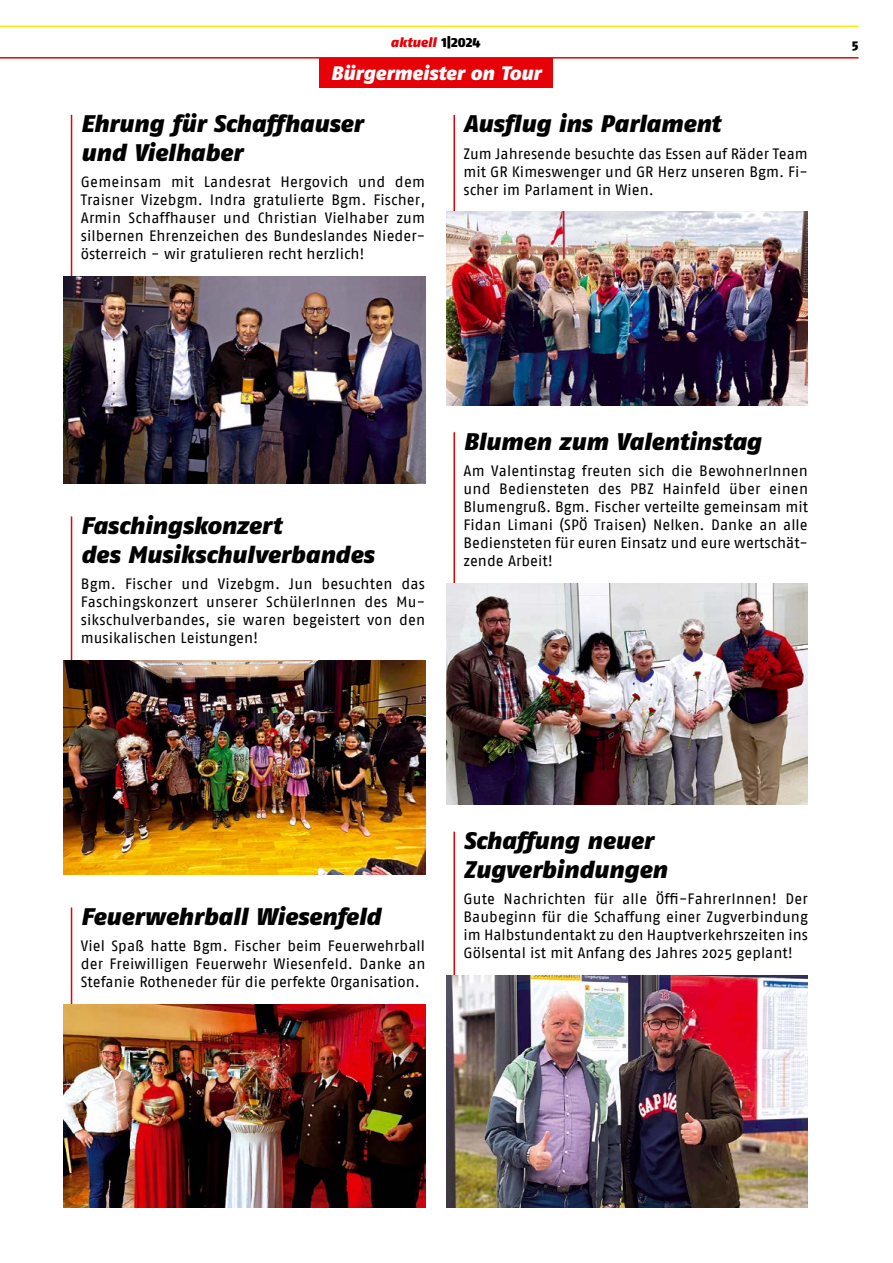
<style>
.page{position:relative;width:893px;height:1263px;background:#fff}
.page>*{position:absolute;margin:0;border:0;box-sizing:border-box;transform-origin:0 0}
.t1{font:italic 900 24px/28.8px "Fago No";color:#000}
.t2{font:italic 900 19.5px "Fago No";color:#fff}
.t3{font:15px/18px "Fago No";color:#000;text-align:justify}
.t4{font:italic 900 13.5px "Fago No";color:#e60007}
.t5{font:900 13.5px "Fago Co";color:#000}
.s1{font-family:"Fago No Lf";font-style:normal;color:#000}
</style>
<div class="page">
<hr style="left:0;top:26px;width:858px;height:1px;background:#ffed00">
<hr style="left:0;top:57px;width:858px;height:2px;background:#e60007">
<div style="left:319px;top:58px;width:234px;height:30px;background:#e60007"></div>
<hr style="left:71px;top:115px;width:1px;height:309px;background:#e60007">
<hr style="left:71px;top:907px;width:1px;height:292px;background:#e60007">
<hr style="left:453px;top:115px;width:2px;height:243px;background:#e60007">
<img style="left:64px;top:276px;width:361px;height:207px">
<hr style="left:71px;top:516px;width:1px;height:310px;background:#e60007">
<img style="left:64px;top:660px;width:361px;height:214px">
<img style="left:64px;top:1004px;width:361px;height:204px">
<img style="left:446px;top:212px;width:362px;height:193px">
<hr style="left:453px;top:432px;width:2px;height:310px;background:#e60007">
<img style="left:446px;top:583px;width:362px;height:221px">
<hr style="left:453px;top:832px;width:2px;height:309px;background:#e60007">
<img style="left:446px;top:975px;width:362px;height:233px">
<p class="t4" style="left:390px;top:34px;width:91px">aktuell <span class="s1">1|2024</span></p>
<p class="t5" style="left:852px;top:36px;width:8px">5</p>
<h2 class="t2" style="left:331px;top:61px;width:212px">Bürgermeister on Tour</h2>
<h1 class="t1" style="left:81px;top:109px;width:284px">Ehrung für Schaffhauser und Vielhaber</h1>
<p class="t3" style="left:81px;top:173px;width:346px">Gemeinsam mit Landesrat Hergovich und dem Traisner Vizebgm. Indra gratulierte Bgm. Fischer, Armin Schaffhauser und Christian Vielhaber zum silbernen Ehrenzeichen des Bundeslandes Nieder&shy;österreich - wir gratulieren recht herzlich!</p>
<h1 class="t1" style="left:463px;top:109px;width:258px">Ausflug ins Parlament</h1>
<p class="t3" style="left:463px;top:144px;width:346px">Zum Jahresende besuchte das Essen auf Räder Team mit GR Kimeswenger und GR Herz unseren Bgm. Fi&shy;scher im Parlament in Wien.</p>
<h1 class="t1" style="left:81px;top:510px;width:295px">Faschingskonzert<br>des Musikschulverbandes</h1>
<p class="t3" style="left:81px;top:575px;width:346px">Bgm. Fischer und Vizebgm. Jun besuchten das Faschingskonzert unserer SchülerInnen des Mu&shy;sikschulverbandes, sie waren begeistert von den musikalischen Leistungen!</p>
<h1 class="t1" style="left:463px;top:426px;width:299px">Blumen zum Valentinstag</h1>
<p class="t3" style="left:463px;top:462px;width:346px">Am Valentinstag freuten sich die BewohnerInnen und Bediensteten des PBZ Hainfeld über einen Blumengruß. Bgm. Fischer verteilte gemeinsam mit Fidan Limani (SPÖ Traisen) Nelken. Danke an alle Bediensteten für euren Einsatz und eure wertschät&shy;zende Arbeit!</p>
<h1 class="t1" style="left:81px;top:901px;width:301px">Feuerwehrball Wiesenfeld</h1>
<p class="t3" style="left:81px;top:937px;width:346px">Viel Spaß hatte Bgm. Fischer beim Feuerwehrball der Freiwilligen Feuerwehr Wiesenfeld. Danke an Stefanie Rotheneder für die perfekte Organisation.</p>
<h1 class="t1" style="left:463px;top:826px;width:205px">Schaffung neuer<br>Zugverbindungen</h1>
<p class="t3" style="left:463px;top:890px;width:346px">Gute Nachrichten für alle Öffi-FahrerInnen! Der Baubeginn für die Schaffung einer Zugverbindung im Halbstundentakt zu den Hauptverkehrszeiten ins Gölsental ist mit Anfang des Jahres 2025 geplant!</p>
</div>
